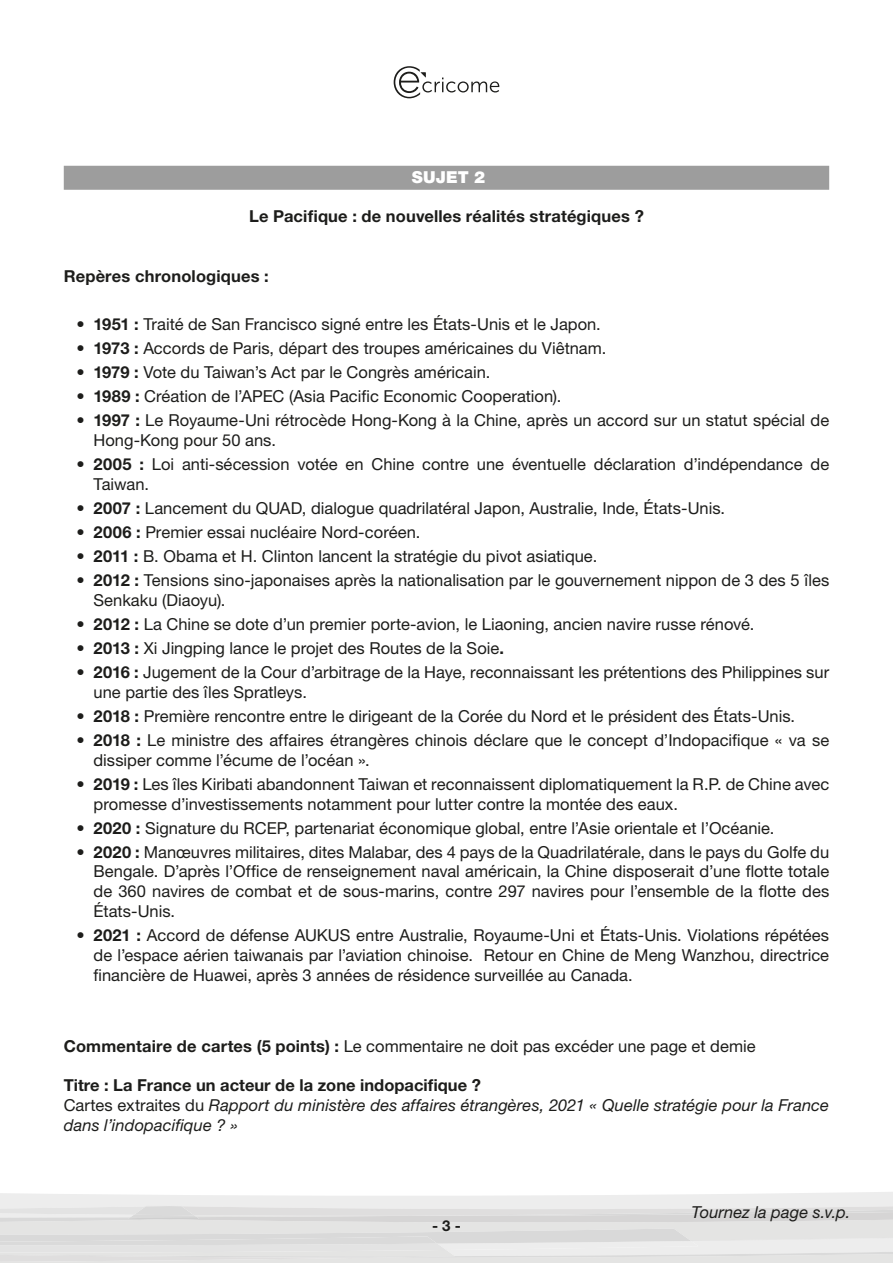
<style>
.page{position:relative;width:893px;height:1263px;background:#fff}
.page>*{position:absolute;margin:0;border:0;box-sizing:border-box;transform-origin:0 0}
.t1{font:16.5px/19.8px "Helvetica Neue LT Std";color:#1d1d1b}
.t2{font:italic 16.5px/19.8px "Helvetica Neue LT Std";letter-spacing:.005em;color:#1d1d1b}
.TEXTE_NOTE{font:700 16.5px "Helvetica Neue LT Std";letter-spacing:.005em;color:#1d1d1b}
.t3{font:900 16.5px "Helvetica Neue";letter-spacing:.01em;color:#fff}
.t4{font:700 15px "Helvetica Neue LT Std";color:#1d1d1b}
.s1{font-weight:700}
.s2{font-style:normal}
</style>
<div class="page">
<svg style="left:0;top:1192px;width:893px;height:71px;background:#e4e4e4"></svg>
<div style="left:64px;top:166px;width:765px;height:24px;background:#9d9d9d"></div>
<svg style="left:394px;top:66px;width:105px;height:32px"></svg>
<p class="t3" style="left:412px;top:167px;width:75px">SUJET 2</p>
<p class="TEXTE_NOTE" style="left:249px;top:206px;width:396px">Le Pacifique : de nouvelles réalités stratégiques ?</p>
<p class="TEXTE_NOTE" style="left:64px;top:266px;width:206px">Repères chronologiques :</p>
<p class="t1" style="left:77px;top:314px;width:526px">• <span class="s1">1951 :</span> Traité de San Francisco signé entre les États-Unis et le Japon.</p>
<p class="t1" style="left:77px;top:338px;width:531px">• <span class="s1">1973 :</span> Accords de Paris, départ des troupes américaines du Viêtnam.</p>
<p class="t1" style="left:77px;top:362px;width:415px">• <span class="s1">1979 :</span> Vote du Taiwan’s Act par le Congrès américain.</p>
<p class="t1" style="left:77px;top:386px;width:486px">• <span class="s1">1989 :</span> Création de l’APEC (Asia Pacific Economic Cooperation).</p>
<p class="t1" style="left:94px;top:410px;width:737px;text-indent:-17px">• <span class="s1">1997 :</span> Le Royaume-Uni rétrocède Hong-Kong à la Chine, après un accord sur un statut spécial de<br>Hong-Kong pour 50 ans.</p>
<p class="t1" style="left:94px;top:454px;width:737px;text-indent:-17px">• <span class="s1">2005 :</span> Loi anti-sécession votée en Chine contre une éventuelle déclaration d’indépendance de<br>Taiwan.</p>
<p class="t1" style="left:77px;top:498px;width:650px">• <span class="s1">2007 :</span> Lancement du QUAD, dialogue quadrilatéral Japon, Australie, Inde, États-Unis.</p>
<p class="t1" style="left:77px;top:522px;width:345px">• <span class="s1">2006 :</span> Premier essai nucléaire Nord-coréen.</p>
<p class="t1" style="left:77px;top:546px;width:522px">• <span class="s1">2011 :</span> B. Obama et H. Clinton lancent la stratégie du pivot asiatique.</p>
<p class="t1" style="left:94px;top:570px;width:737px;text-indent:-17px">• <span class="s1">2012 :</span> Tensions sino-japonaises après la nationalisation par le gouvernement nippon de 3 des 5 îles<br>Senkaku (Diaoyu).</p>
<p class="t1" style="left:77px;top:614px;width:679px">• <span class="s1">2012 :</span> La Chine se dote d’un premier porte-avion, le Liaoning, ancien navire russe rénové.</p>
<p class="t1" style="left:77px;top:638px;width:429px">• <span class="s1">2013 :</span> Xi Jingping lance le projet des Routes de la Soie<span class="s1">.</span></p>
<p class="t1" style="left:94px;top:662px;width:737px;text-indent:-17px">• <span class="s1">2016 :</span> Jugement de la Cour d’arbitrage de la Haye, reconnaissant les prétentions des Philippines sur une partie des îles Spratleys.</p>
<p class="t1" style="left:77px;top:706px;width:720px">• <span class="s1">2018 :</span> Première rencontre entre le dirigeant de la Corée du Nord et le président des États-Unis.</p>
<p class="t1" style="left:94px;top:730px;width:737px;text-indent:-17px">• <span class="s1">2018 :</span> Le ministre des affaires étrangères chinois déclare que le concept d’Indopacifique « va se dissiper comme l’écume de l’océan ».</p>
<p class="t1" style="left:94px;top:774px;width:737px;text-indent:-17px">• <span class="s1">2019 :</span> Les îles Kiribati abandonnent Taiwan et reconnaissent diplomatiquement la R.P. de Chine avec promesse d’investissements notamment pour lutter contre la montée des eaux.</p>
<p class="t1" style="left:77px;top:817px;width:699px">• <span class="s1">2020 :</span> Signature du RCEP, partenariat économique global, entre l’Asie orientale et l’Océanie.</p>
<p class="t1" style="left:94px;top:842px;width:737px;text-align:justify;text-indent:-17px">• <span class="s1">2020 :</span> Manœuvres militaires, dites Malabar, des 4 pays de la Quadrilatérale, dans le pays du Golfe du Bengale. D’après l’Office de renseignement naval américain, la Chine disposerait d’une flotte totale de 360 navires de combat et de sous-marins, contre 297 navires pour l’ensemble de la flotte des États-Unis.</p>
<p class="t1" style="left:94px;top:925px;width:737px;text-align:justify;text-indent:-17px">• <span class="s1">2021 :</span> Accord de défense AUKUS entre Australie, Royaume-Uni et États-Unis. Violations répétées de l’espace aérien taiwanais par l’aviation chinoise. Retour en Chine de Meng Wanzhou, directrice financière de Huawei, après 3 années de résidence surveillée au Canada.</p>
<p class="t1" style="left:64px;top:1035px;width:693px"><span class="s1">Commentaire de cartes (5 points) :</span> Le commentaire ne doit pas excéder une page et demie</p>
<p class="TEXTE_NOTE" style="left:64px;top:1075px;width:419px">Titre : La France un acteur de la zone indopacifique ?</p>
<p class="t2" style="left:64px;top:1095px;width:767px"><span class="s2">Cartes extraites du</span> Rapport du ministère des affaires étrangères, 2021 « Quelle stratégie pour la France dans l’indopacifique ? »</p>
<p class="t4" style="left:432px;top:1216px;width:30px">- 3 -</p>
<p class="t2" style="left:692px;top:1202px;width:160px">Tournez la page s.v.p.</p>
</div>
